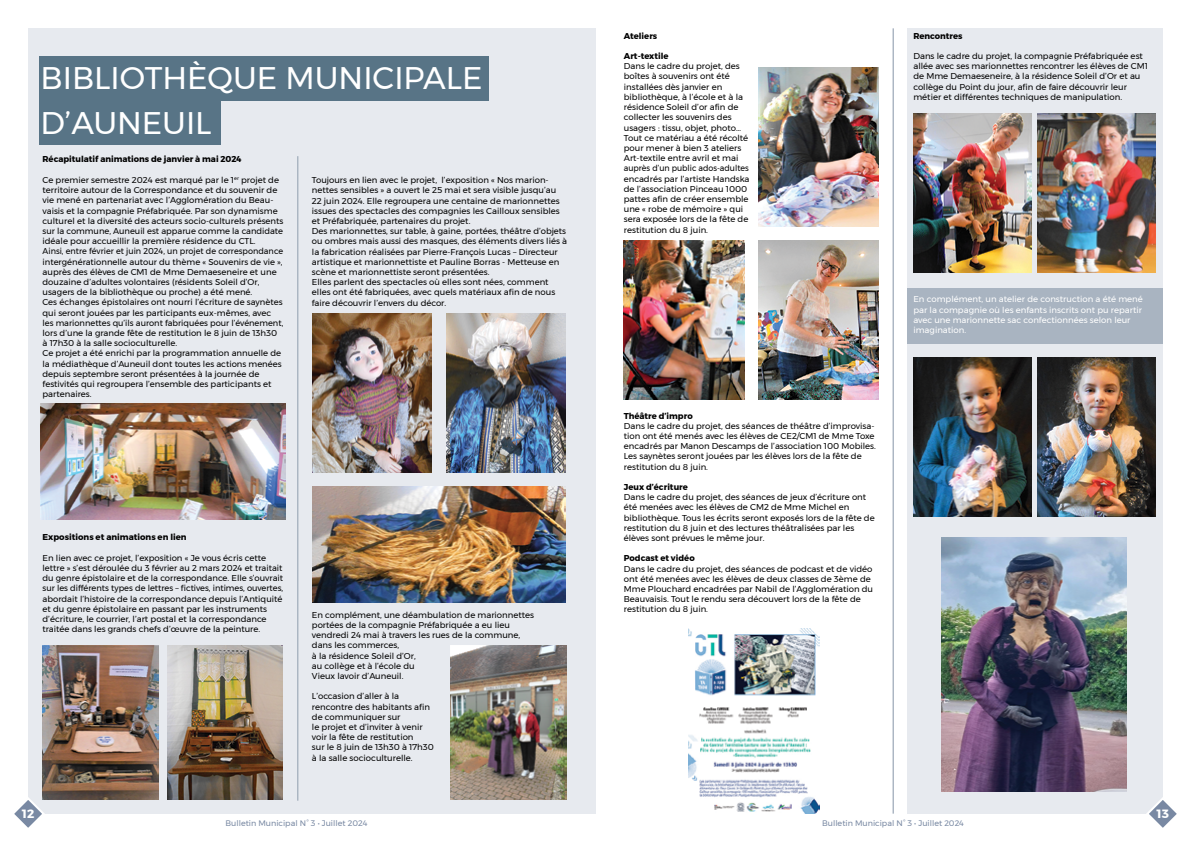
<style>
.page{position:relative;width:1191px;height:842px;background:#fff}
.page>*{position:absolute;margin:0;border:0;box-sizing:border-box;transform-origin:0 0}
.t1{font:31.2px/45.4px "Gontserrat";color:#fff}
.t2{font:700 12px "Gontserrat";color:#fff}
.t3{font:8.5px/10.2px "Gontserrat";color:#000}
.t4{font:8.5px/10.2px "Gontserrat";color:#fff}
.t5{font:700 8.5px "Gontserrat";color:#000}
.t6{font:8px "Gontserrat";color:#7989a3}
</style>
<div class="page">
<div style="left:28px;top:28px;width:567px;height:786px;background:#e7eaef"></div>
<div style="left:907px;top:28px;width:255px;height:786px;background:#e7eaef"></div>
<hr style="left:297px;top:156px;width:1px;height:645px;background:#a9b4c1">
<hr style="left:892px;top:28px;width:2px;height:786px;background:#a9b4c1">
<div style="left:907px;top:288px;width:255px;height:56px;background:#a9b4c1"></div>
<img style="left:41px;top:404px;width:244px;height:115px">
<img style="left:43px;top:646px;width:115px;height:153px">
<img style="left:167px;top:646px;width:116px;height:153px">
<img style="left:450px;top:646px;width:116px;height:153px">
<img style="left:312px;top:314px;width:119px;height:158px">
<img style="left:446px;top:314px;width:119px;height:158px">
<img style="left:758px;top:68px;width:120px;height:159px">
<img style="left:758px;top:241px;width:120px;height:158px">
<img style="left:624px;top:241px;width:120px;height:158px">
<img style="left:913px;top:113px;width:118px;height:159px">
<img style="left:1037px;top:113px;width:118px;height:159px">
<img style="left:913px;top:358px;width:118px;height:159px">
<img style="left:1037px;top:358px;width:118px;height:159px">
<img style="left:312px;top:487px;width:253px;height:115px">
<img style="left:941px;top:538px;width:185px;height:253px">
<img style="left:689px;top:628px;width:130px;height:185px">
<div style="left:40px;top:57px;width:449px;height:44px;background:#587486"></div>
<div style="left:40px;top:101px;width:181px;height:44px;background:#587486"></div>
<svg style="left:14px;top:796px;width:32px;height:32px"></svg>
<svg style="left:1146px;top:796px;width:31px;height:32px"></svg>
<h1 class="t1" style="left:41px;top:55px;width:443px">BIBLIOTHÈQUE MUNICIPALE<br>D’AUNEUIL</h1>
<p class="t5" style="left:43px;top:153px;width:201px">Récapitulatif animations de janvier à mai 2024</p>
<p class="t3" style="left:43px;top:175px;width:242px">Ce premier semestre 2024 est marqué par le 1<sup>er</sup> projet de territoire autour de la Correspondance et du souvenir de vie mené en partenariat avec l’Agglomération du Beau&shy;vaisis et la compagnie Préfabriquée. Par son dynamisme culturel et la diversité des acteurs socio-culturels présents sur la commune, Auneuil est apparue comme la candidate idéale pour accueillir la première résidence du CTL.<br>Ainsi, entre février et juin 2024, un projet de correspondance intergénérationnelle autour du thème « Souvenirs de vie », auprès des élèves de CM1 de Mme Demaeseneire et une douzaine d’adultes volontaires (résidents Soleil d’Or, usagers de la bibliothèque ou proche) a été mené.<br>Ces échanges épistolaires ont nourri l’écriture de saynètes qui seront jouées par les participants eux-mêmes, avec les marionnettes qu’ils auront fabriquées pour l’événement, lors d’une la grande fête de restitution le 8 juin de 13h30 à 17h30 à la salle socioculturelle.<br>Ce projet a été enrichi par la programmation annuelle de la médiathèque d’Auneuil dont toutes les actions menées depuis septembre seront présentées à la journée de festivités qui regroupera l’ensemble des participants et partenaires.</p>
<p class="t3" style="left:312px;top:175px;width:257px">Toujours en lien avec le projet, l’exposition « Nos marion&shy;nettes sensibles » a ouvert le 25 mai et sera visible jusqu’au 22 juin 2024. Elle regroupera une centaine de marionnettes issues des spectacles des compagnies les Cailloux sensibles et Préfabriquée, partenaires du projet.<br>Des marionnettes, sur table, à gaine, portées, théâtre d’objets ou ombres mais aussi des masques, des éléments divers liés à la fabrication réalisées par Pierre-François Lucas – Directeur artistique et marionnettiste et Pauline Borras - Metteuse en scène et marionnettiste seront présentées.<br>Elles parlent des spectacles où elles sont nées, comment elles ont été fabriquées, avec quels matériaux afin de nous faire découvrir l’envers du décor.</p>
<p class="t5" style="left:43px;top:530px;width:146px">Expositions et animations en lien</p>
<p class="t3" style="left:43px;top:552px;width:242px">En lien avec ce projet, l’exposition « Je vous écris cette lettre » s’est déroulée du 3 février au 2 mars 2024 et traitait du genre épistolaire et de la correspondance. Elle s’ouvrait sur les différents types de lettres – fictives, intimes, ouvertes, abordait l’histoire de la correspondance depuis l’Antiquité et du genre épistolaire en passant par les instruments d’écriture, le courrier, l’art postal et la correspondance traitée dans les grands chefs d’œuvre de la peinture.</p>
<p class="t3" style="left:312px;top:609px;width:224px">En complément, une déambulation de marionnettes portées de la compagnie Préfabriquée a eu lieu vendredi 24 mai à travers les rues de la commune, dans les commerces,<br>à la résidence Soleil d’Or,<br>au collège et à l’école du<br>Vieux lavoir d’Auneuil.</p>
<p class="t3" style="left:312px;top:691px;width:123px">L’occasion d’aller à la rencontre des habitants afin de communiquer sur<br>le projet et d’inviter à venir voir la fête de restitution<br>sur le 8 juin de 13h30 à 17h30 à la salle socioculturelle.</p>
<h2 class="t2" style="left:22px;top:804px;width:14px">12</h2>
<p class="t6" style="left:225px;top:817px;width:143px">Bulletin Municipal N° 3 • Juillet 2024</p>
<p class="t5" style="left:624px;top:29px;width:35px">Ateliers</p>
<p class="t5" style="left:624px;top:49px;width:46px">Art-textile</p>
<p class="t3" style="left:624px;top:61px;width:127px">Dans le cadre du projet, des boîtes à souvenirs ont été installées dès janvier en bibliothèque, à l’école et à la résidence Soleil d’or afin de collecter les souvenirs des usagers : tissu, objet, photo…<br>Tout ce matériau a été récolté pour mener à bien 3 ateliers<br>Art-textile entre avril et mai auprès d’un public ados-adultes encadrés par l’artiste Handska de l’association Pinceau 1000 pattes afin de créer ensemble une « robe de mémoire » qui sera exposée lors de la fête de restitution du 8 juin.</p>
<p class="t5" style="left:624px;top:409px;width:70px">Théâtre d’impro</p>
<p class="t3" style="left:624px;top:421px;width:253px">Dans le cadre du projet, des séances de théâtre d’improvisa&shy;tion ont été menés avec les élèves de CE2/CM1 de Mme Toxe encadrés par Manon Descamps de l’association 100 Mobiles.<br>Les saynètes seront jouées par les élèves lors de la fête de restitution du 8 juin.</p>
<p class="t5" style="left:624px;top:480px;width:66px">Jeux d’écriture</p>
<p class="t3" style="left:624px;top:492px;width:252px">Dans le cadre du projet, des séances de jeux d’écriture ont été menées avec les élèves de CM2 de Mme Michel en bibliothèque. Tous les écrits seront exposés lors de la fête de restitution du 8 juin et des lectures théâtralisées par les élèves sont prévues le même jour.</p>
<p class="t5" style="left:624px;top:552px;width:72px">Podcast et vidéo</p>
<p class="t3" style="left:624px;top:563px;width:251px">Dans le cadre du projet, des séances de podcast et de vidéo ont été menées avec les élèves de deux classes de 3ème de Mme Plouchard encadrées par Nabil de l’Agglomération du Beauvaisis. Tout le rendu sera découvert lors de la fête de restitution du 8 juin.</p>
<p class="t5" style="left:913px;top:29px;width:51px">Rencontres</p>
<p class="t3" style="left:913px;top:51px;width:236px">Dans le cadre du projet, la compagnie Préfabriquée est allée avec ses marionnettes rencontrer les élèves de CM1 de Mme Demaeseneire, à la résidence Soleil d’Or et au collège du Point du jour, afin de faire découvrir leur métier et différentes techniques de manipulation.</p>
<p class="t4" style="left:913px;top:294px;width:231px">En complément, un atelier de construction a été mené par la compagnie où les enfants inscrits ont pu repartir avec une marionnette sac confectionnées selon leur imagination.</p>
<p class="t6" style="left:822px;top:817px;width:143px">Bulletin Municipal N° 3 • Juillet 2024</p>
<h2 class="t2" style="left:1156px;top:804px;width:14px">13</h2>
</div>
